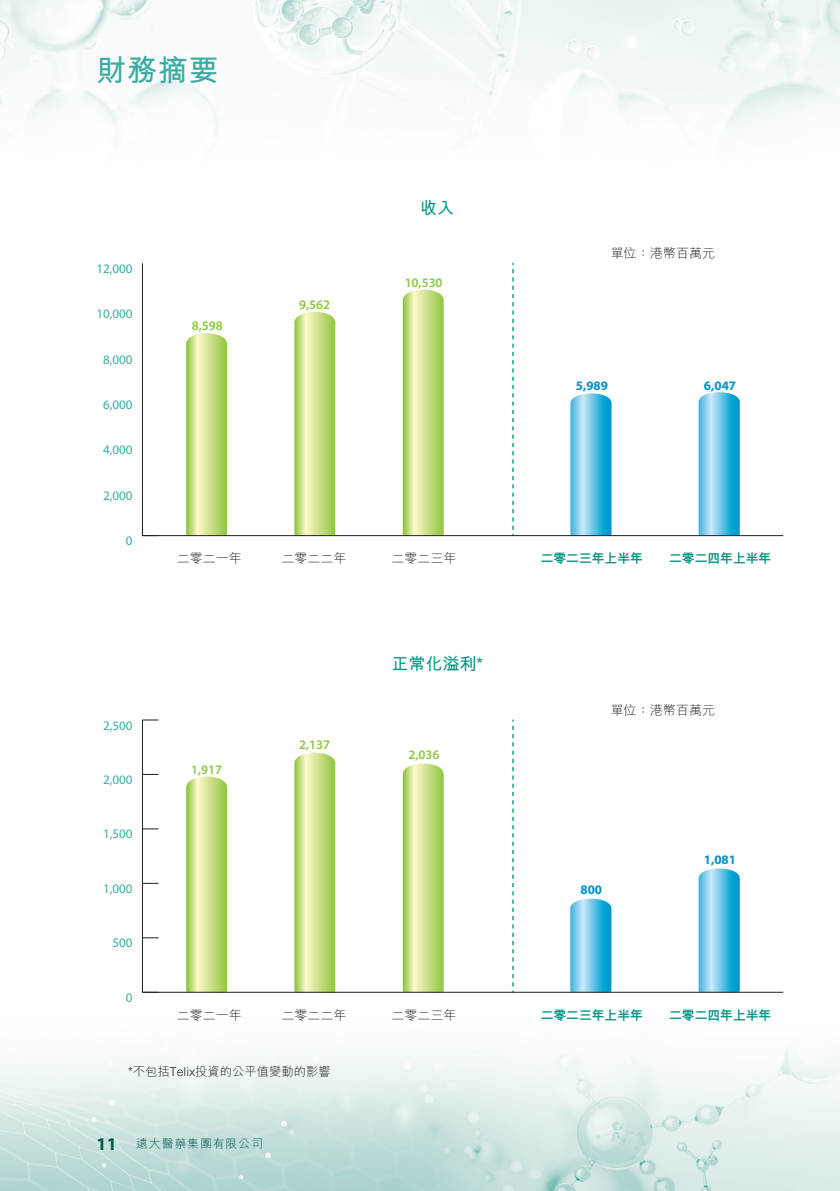
<style>
.page{position:relative;width:840px;height:1191px;background:#fff}
.page>*{position:absolute;margin:0;border:0;box-sizing:border-box;transform-origin:0 0}
.t1{font:700 30px "M Hei HK";color:#3aaca1}
.t2{font:700 18px "Myriad Pro";color:#00594d}
.t3{font:700 17px "M Hei HK";color:#009583}
.t4{font:13px "Myriad Pro";color:#3aaca1}
.t5{font:300 13px "M Hei HK";color:#231f20}
.t6{font:600 13px "Myriad Pro";color:#8bc63e}
.t7{font:700 13px "Myriad Pro";color:#0092c8}
.t8{font:800 12.8px "M Hei HK";color:#009583}
.t9{font:300 12.2px "M Hei HK";color:#231f20}
.t10{font:300 12px "M Hei HK";letter-spacing:.06em;color:#00594d}
</style>
<div class="page">
<img style="left:0;top:0;width:839px;height:1191px">
<svg style="left:512px;top:263px;width:1px;height:272px"></svg>
<hr style="left:142px;top:263px;width:1px;height:272px;background:#231f20">
<svg style="left:512px;top:719px;width:1px;height:273px"></svg>
<svg style="left:143px;top:774px;width:15px;height:1px"></svg>
<hr style="left:142px;top:720px;width:1px;height:272px;background:#231f20">
<svg style="left:143px;top:937px;width:15px;height:1px"></svg>
<svg style="left:143px;top:883px;width:15px;height:1px"></svg>
<svg style="left:143px;top:828px;width:15px;height:1px"></svg>
<svg style="left:142px;top:719px;width:16px;height:1px"></svg>
<svg style="left:570px;top:393px;width:41px;height:142px;background:#62c2e4"></svg>
<svg style="left:698px;top:392px;width:41px;height:143px;background:#63c2e5"></svg>
<svg style="left:186px;top:333px;width:41px;height:202px;background:#c6de85"></svg>
<svg style="left:294px;top:312px;width:41px;height:223px;background:#c7df86"></svg>
<svg style="left:402px;top:289px;width:41px;height:246px;background:#c8df87"></svg>
<svg style="left:570px;top:898px;width:41px;height:94px;background:#63c2e4"></svg>
<svg style="left:698px;top:868px;width:41px;height:124px;background:#64c2e4"></svg>
<svg style="left:186px;top:776px;width:41px;height:216px;background:#c6de85"></svg>
<svg style="left:294px;top:752px;width:41px;height:240px;background:#c7df86"></svg>
<svg style="left:402px;top:763px;width:41px;height:229px;background:#c8df87"></svg>
<hr style="left:142px;top:535px;width:640px;height:1px;background:#231f20">
<svg style="left:143px;top:529px;width:15px;height:6px"></svg>
<hr style="left:142px;top:992px;width:640px;height:1px;background:#231f20">
<svg style="left:142px;top:985px;width:16px;height:8px"></svg>
<h1 class="t1" style="left:96px;top:48px;width:123px">財務摘要</h1>
<p class="t4" style="left:96px;top:260px;width:38px">12,000</p>
<p class="t4" style="left:96px;top:306px;width:38px">10,000</p>
<p class="t4" style="left:103px;top:351px;width:31px">8,000</p>
<p class="t4" style="left:103px;top:397px;width:31px">6,000</p>
<p class="t4" style="left:103px;top:442px;width:31px">4,000</p>
<p class="t4" style="left:103px;top:487px;width:31px">2,000</p>
<p class="t4" style="left:126px;top:533px;width:8px">0</p>
<p class="t6" style="left:192px;top:317px;width:32px">8,598</p>
<p class="t6" style="left:299px;top:296px;width:32px">9,562</p>
<p class="t5" style="left:177px;top:552px;width:66px">二零二一年</p>
<p class="t5" style="left:281px;top:552px;width:66px">二零二二年</p>
<p class="t4" style="left:103px;top:717px;width:31px">2,500</p>
<p class="t4" style="left:103px;top:771px;width:31px">2,000</p>
<p class="t4" style="left:103px;top:826px;width:31px">1,500</p>
<p class="t4" style="left:103px;top:880px;width:31px">1,000</p>
<p class="t4" style="left:112px;top:935px;width:22px">500</p>
<p class="t4" style="left:126px;top:989px;width:8px">0</p>
<p class="t6" style="left:191px;top:761px;width:32px">1,917</p>
<p class="t6" style="left:299px;top:736px;width:32px">2,137</p>
<p class="t5" style="left:177px;top:1008px;width:66px">二零二一年</p>
<p class="t5" style="left:281px;top:1008px;width:66px">二零二二年</p>
<p class="t9" style="left:128px;top:1065px;width:204px">*不包括Telix投資的公平值變動的影響</p>
<h2 class="t2" style="left:96px;top:1132px;width:22px">11</h2>
<p class="t10" style="left:136px;top:1137px;width:128px">遠大醫藥集團有限公司</p>
<h3 class="t3" style="left:420px;top:195px;width:35px">收入</h3>
<p class="t6" style="left:404px;top:274px;width:39px">10,530</p>
<p class="t5" style="left:391px;top:552px;width:66px">二零二三年</p>
<h3 class="t3" style="left:391px;top:651px;width:93px">正常化溢利*</h3>
<p class="t6" style="left:408px;top:746px;width:32px">2,036</p>
<p class="t5" style="left:391px;top:1008px;width:66px">二零二三年</p>
<p class="t5" style="left:610px;top:247px;width:105px">單位：港幣百萬元</p>
<p class="t7" style="left:575px;top:377px;width:34px">5,989</p>
<p class="t7" style="left:703px;top:377px;width:34px">6,047</p>
<p class="t8" style="left:540px;top:552px;width:103px">二零二三年上半年</p>
<p class="t8" style="left:668px;top:552px;width:103px">二零二四年上半年</p>
<p class="t5" style="left:610px;top:703px;width:105px">單位：港幣百萬元</p>
<p class="t7" style="left:580px;top:881px;width:23px">800</p>
<p class="t7" style="left:703px;top:851px;width:34px">1,081</p>
<p class="t8" style="left:540px;top:1008px;width:103px">二零二三年上半年</p>
<p class="t8" style="left:668px;top:1008px;width:103px">二零二四年上半年</p>
</div>
